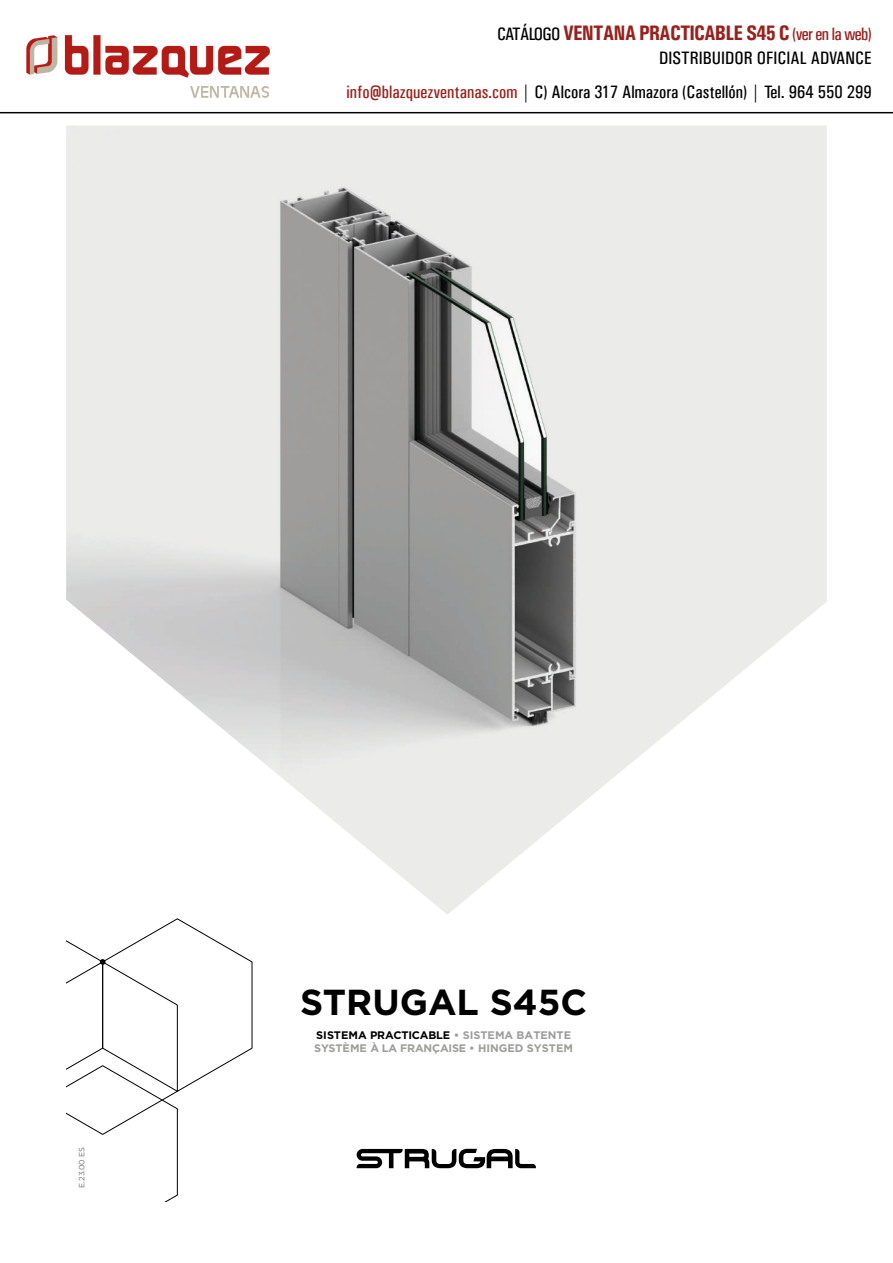
<style>
.page{position:relative;width:893px;height:1263px;background:#fff}
.page>*{position:absolute;margin:0;border:0;box-sizing:border-box;transform-origin:0 0}
.t1{font:700 36.15px "Gotham";color:#000}
.t2{font:700 21px "Univers Condensed";letter-spacing:-.04em;color:#98211d}
.t3{font:18px/33.6px "Univers Condensed";color:#000;text-align:right}
.t4{font:700 10.95px "Gotham";color:#000}
.t5{font:700 10.95px "Gotham";color:#9d9d9c}
.t6{font:7.65px "Gotham";color:#706f6f}
.s1{font-weight:400;font-size:18px;color:#000}
.s2{font-weight:400;font-size:18px}
.s3{color:#98211d}
.s4{color:#9d9d9c}
</style>
<div class="page">
<img style="left:26px;top:35px;width:244px;height:63px">
<hr style="left:0;top:112px;width:893px;height:1px;background:#000">
<svg style="left:66px;top:918px;width:187px;height:283px"></svg>
<svg style="left:357px;top:1149px;width:179px;height:19px"></svg>
<img style="left:66px;top:125px;width:761px;height:790px">
<div style="left:78px;top:1128px;width:7px;height:60px;background:#fff"></div>
<p class="t2" style="left:497px;top:20px;width:376px"><span class="s1">CATÁLOGO</span> VENTANA PRACTICABLE S45 C <span class="s2">(ver en la web)</span></p>
<p class="t3" style="left:347px;top:41px;width:527px">DISTRIBUIDOR OFICIAL ADVANCE<br><span class="s3">info@blazquezventanas.com</span> | C) Alcora 317 Almazora (Castellón) | Tel. 964 550 299</p>
<p class="t6" style="left:77px;top:1188px;width:43px;rotate:-90deg">E.23.00 ES</p>
<h1 class="t1" style="left:300px;top:979px;width:289px">STRUGAL S45C</h1>
<p class="t5" style="left:314px;top:1041px;width:260px">SYSTÈME À LA FRANÇAISE • HINGED SYSTEM</p>
<p class="t4" style="left:316px;top:1027px;width:256px">SISTEMA PRACTICABLE <span class="s4">• SISTEMA BATENTE</span></p>
</div>
